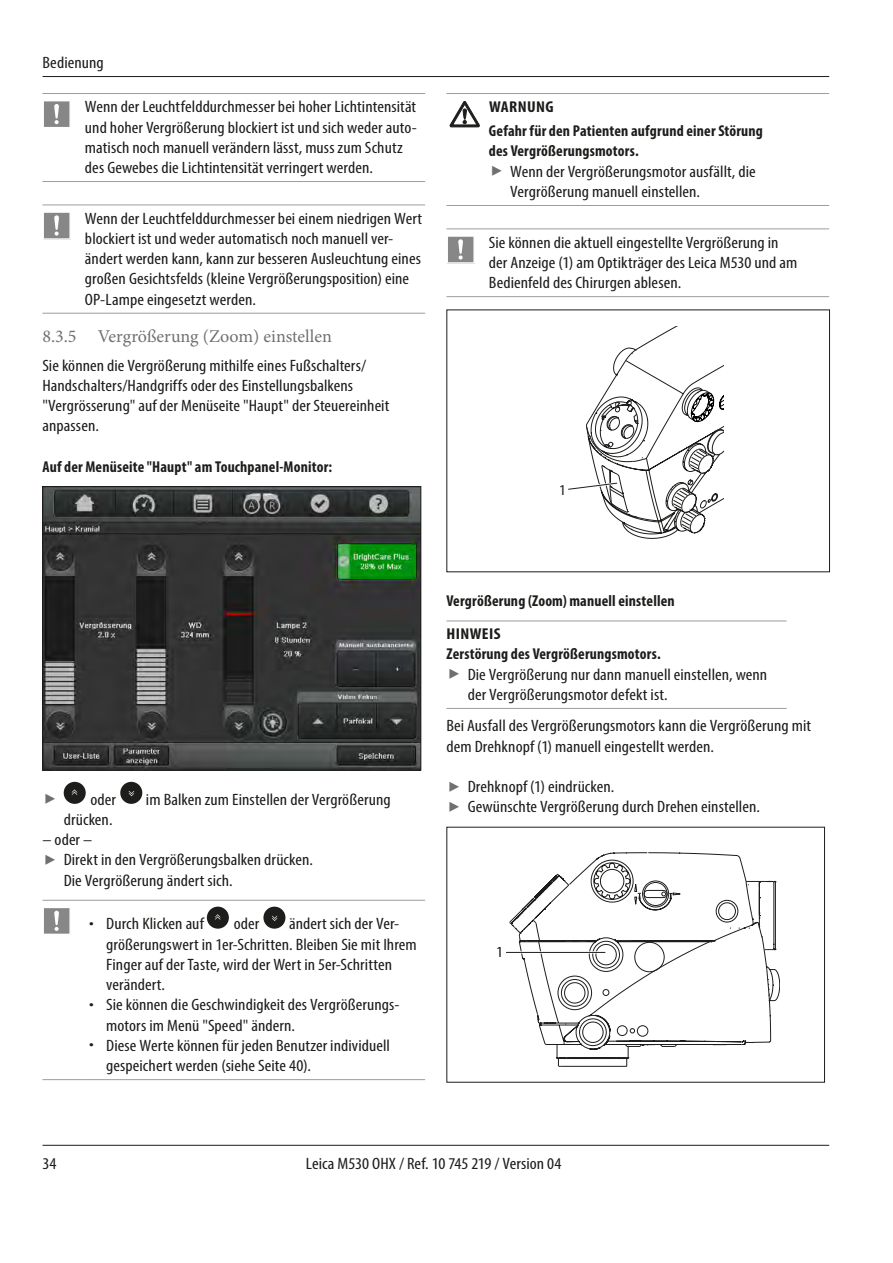
<style>
.page{position:relative;width:893px;height:1263px;background:#fff}
.page>*{position:absolute;margin:0;border:0;box-sizing:border-box;transform-origin:0 0}
.t1{font:18px "Minion Pro";color:#70706f}
.Leica_Grundtext{font:condensed 16.5px/20.2px "Myriad Pro";letter-spacing:.005em;color:#1d1d1b;scale:1.1 1}
.Leica_Handlung_Resu{font:condensed 16.5px "Myriad Pro";letter-spacing:.005em;color:#1d1d1b;scale:1.1 1}
.Warnhinweis_Quelle{font:700 condensed 15.75px/20.2px "Myriad Pro";letter-spacing:.01em;color:#1d1d1b}
.Leica_Grundtext_fet{font:700 condensed 15.75px "Myriad Pro";letter-spacing:.01em;color:#1d1d1b}
.Warnhinweis_Gefahr{font:700 condensed 15.75px "Myriad Pro";letter-spacing:.02em;color:#1d1d1b;scale:1.1 1}
.Warnhinweis_Vorsic{font:700 condensed 15.75px "Myriad Pro";letter-spacing:.02em;color:#1d1d1b;scale:1.1 1}
.t2{font:15.45px "Myriad Pro";color:#1d1d1b}
.t3{font:15px "Myriad Pro";color:#1d1d1b}
</style>
<div class="page">
<hr style="left:43px;top:76px;width:786px;height:1px;background:#1d1d1b">
<hr style="left:43px;top:1145px;width:786px;height:1px;background:#1d1d1b">
<hr style="left:42px;top:93px;width:43px;height:1px;background:#9d9d9d">
<hr style="left:85px;top:93px;width:340px;height:1px;background:#9d9d9d">
<hr style="left:42px;top:181px;width:43px;height:1px;background:#9d9d9d">
<hr style="left:85px;top:181px;width:340px;height:1px;background:#9d9d9d">
<svg style="left:44px;top:101px;width:26px;height:26px"></svg>
<hr style="left:42px;top:205px;width:43px;height:1px;background:#9d9d9d">
<hr style="left:85px;top:205px;width:340px;height:1px;background:#9d9d9d">
<hr style="left:42px;top:313px;width:43px;height:1px;background:#9d9d9d">
<hr style="left:85px;top:313px;width:340px;height:1px;background:#9d9d9d">
<svg style="left:43px;top:212px;width:28px;height:28px"></svg>
<img style="left:44px;top:488px;width:375px;height:280px">
<div style="left:42px;top:486px;width:379px;height:284px;border:1px solid #1d1d1b"></div>
<div style="left:64px;top:782px;width:22px;height:22px;background:#1d1d1b;border-radius:50%"></div>
<svg style="left:72px;top:789px;width:6px;height:6px"></svg>
<div style="left:120px;top:782px;width:22px;height:22px;background:#1d1d1b;border-radius:50%"></div>
<svg style="left:128px;top:791px;width:6px;height:5px"></svg>
<hr style="left:42px;top:900px;width:43px;height:1px;background:#9d9d9d">
<hr style="left:85px;top:900px;width:340px;height:1px;background:#9d9d9d">
<hr style="left:42px;top:1079px;width:43px;height:1px;background:#9d9d9d">
<hr style="left:85px;top:1079px;width:340px;height:1px;background:#9d9d9d">
<svg style="left:44px;top:908px;width:26px;height:26px"></svg>
<div style="left:207px;top:907px;width:22px;height:22px;background:#1d1d1b;border-radius:50%"></div>
<svg style="left:215px;top:914px;width:6px;height:5px"></svg>
<div style="left:263px;top:907px;width:22px;height:22px;background:#1d1d1b;border-radius:50%"></div>
<svg style="left:272px;top:916px;width:6px;height:5px"></svg>
<hr style="left:446px;top:93px;width:43px;height:1px;background:#9d9d9d">
<hr style="left:489px;top:93px;width:340px;height:1px;background:#9d9d9d">
<hr style="left:446px;top:205px;width:43px;height:1px;background:#9d9d9d">
<hr style="left:489px;top:205px;width:340px;height:1px;background:#9d9d9d">
<div style="left:448px;top:100px;width:34px;height:31px;background:linear-gradient(to right,#fff,#fff)"></div>
<svg style="left:450px;top:101px;width:30px;height:26px"></svg>
<hr style="left:446px;top:229px;width:43px;height:1px;background:#9d9d9d">
<hr style="left:489px;top:229px;width:340px;height:1px;background:#9d9d9d">
<hr style="left:446px;top:296px;width:43px;height:1px;background:#9d9d9d">
<hr style="left:489px;top:296px;width:340px;height:1px;background:#9d9d9d">
<svg style="left:447px;top:236px;width:28px;height:28px"></svg>
<svg style="left:568px;top:326px;width:156px;height:213px"></svg>
<hr style="left:446px;top:621px;width:341px;height:1px;background:#9d9d9d">
<hr style="left:446px;top:708px;width:341px;height:1px;background:#9d9d9d">
<svg style="left:509px;top:852px;width:271px;height:214px"></svg>
<hr style="left:506px;top:951px;width:99px;height:2px;background:#fff">
<hr style="left:506px;top:952px;width:99px;height:1px;background:#1d1d1b">
<p class="Leica_Grundtext" style="left:43px;top:52px;width:57px">Bedienung</p>
<p class="Leica_Grundtext" style="left:85px;top:96px;width:303px">Wenn der Leuchtfelddurchmesser bei hoher Lichtintensität und hoher Vergrößerung blockiert ist und sich weder auto&shy;matisch noch manuell verändern lässt, muss zum Schutz des Gewebes die Lichtintensität verringert werden.</p>
<p class="Leica_Grundtext" style="left:85px;top:208px;width:308px">Wenn der Leuchtfelddurchmesser bei einem niedrigen Wert blockiert ist und weder automatisch noch manuell ver&shy;ändert werden kann, kann zur besseren Ausleuchtung eines großen Gesichtsfelds (kleine Vergrößerungsposition) eine OP-Lampe eingesetzt werden.</p>
<p class="t1" style="left:42px;top:324px;width:291px">8.3.5 Vergrößerung (Zoom) einstellen</p>
<p class="Leica_Grundtext" style="left:42px;top:355px;width:317px">Sie können die Vergrößerung mithilfe eines Fußschalters/ Handschalters/Handgriffs oder des Einstellungsbalkens "Vergrösserung" auf der Menüseite "Haupt" der Steuereinheit anpassen.</p>
<p class="Leica_Grundtext_fet" style="left:42px;top:457px;width:291px">Auf der Menüseite "Haupt" am Touchpanel-Monitor:</p>
<p class="Warnhinweis_Gefahr" style="left:489px;top:97px;width:60px">WARNUNG</p>
<p class="Warnhinweis_Quelle" style="left:489px;top:121px;width:275px">Gefahr für den Patienten aufgrund einer Störung des Vergrößerungsmotors.</p>
<p class="Leica_Grundtext" style="left:510px;top:161px;width:225px">Wenn der Vergrößerungsmotor ausfällt, die<br>Vergrößerung manuell einstellen.</p>
<p class="Leica_Grundtext" style="left:489px;top:232px;width:282px">Sie können die aktuell eingestellte Vergrößerung in der Anzeige (1) am Optikträger des Leica M530 und am<br>Bedienfeld des Chirurgen ablesen.</p>
<p class="t3" style="left:559px;top:481px;width:9px">1</p>
<p class="Leica_Grundtext" style="left:91px;top:789px;width:25px">oder</p>
<p class="Leica_Grundtext" style="left:146px;top:789px;width:224px">im Balken zum Einstellen der Vergrößerung</p>
<p class="Leica_Grundtext" style="left:64px;top:809px;width:46px">drücken.</p>
<p class="Leica_Grundtext" style="left:42px;top:829px;width:47px">– oder –</p>
<p class="Leica_Grundtext" style="left:64px;top:849px;width:228px">Direkt in den Vergrößerungsbalken drücken.</p>
<p class="Leica_Handlung_Resu" style="left:64px;top:870px;width:155px">Die Vergrößerung ändert sich.</p>
<p class="Leica_Grundtext" style="left:89px;top:913px;width:106px">• Durch Klicken auf</p>
<p class="Leica_Grundtext" style="left:234px;top:913px;width:25px">oder</p>
<p class="Leica_Grundtext" style="left:106px;top:913px;width:284px;text-indent:183px">ändert sich der Ver&shy;größerungswert in 1er-Schritten. Bleiben Sie mit Ihrem Finger auf der Taste, wird der Wert in 5er-Schritten verändert.</p>
<p class="Leica_Grundtext" style="left:106px;top:994px;width:267px;text-indent:-17px">• Sie können die Geschwindigkeit des Vergrößerungs&shy;motors im Menü "Speed" ändern.</p>
<p class="Leica_Grundtext" style="left:106px;top:1035px;width:259px;text-indent:-17px">• Diese Werte können für jeden Benutzer individuell gespeichert werden (siehe Seite 40).</p>
<p class="Leica_Grundtext_fet" style="left:446px;top:591px;width:230px">Vergrößerung (Zoom) manuell einstellen</p>
<p class="Warnhinweis_Vorsic" style="left:447px;top:624px;width:51px">HINWEIS</p>
<p class="Warnhinweis_Quelle" style="left:446px;top:644px;width:216px">Zerstörung des Vergrößerungsmotors.</p>
<p class="Leica_Grundtext" style="left:468px;top:664px;width:274px">Die Vergrößerung nur dann manuell einstellen, wenn der Vergrößerungsmotor defekt ist.</p>
<p class="Leica_Grundtext" style="left:446px;top:715px;width:333px">Bei Ausfall des Vergrößerungsmotors kann die Vergrößerung mit dem Drehknopf (1) manuell eingestellt werden.</p>
<p class="Leica_Grundtext" style="left:468px;top:776px;width:135px">Drehknopf (1) eindrücken.</p>
<p class="Leica_Grundtext" style="left:468px;top:796px;width:267px">Gewünschte Vergrößerung durch Drehen einstellen.</p>
<p class="t2" style="left:496px;top:942px;width:9px">1</p>
<p class="Leica_Grundtext" style="left:43px;top:1153px;width:14px">34</p>
<p class="Leica_Grundtext" style="left:306px;top:1153px;width:234px">Leica M530 OHX / Ref. 10 745 219 / Version 04</p>
</div>
